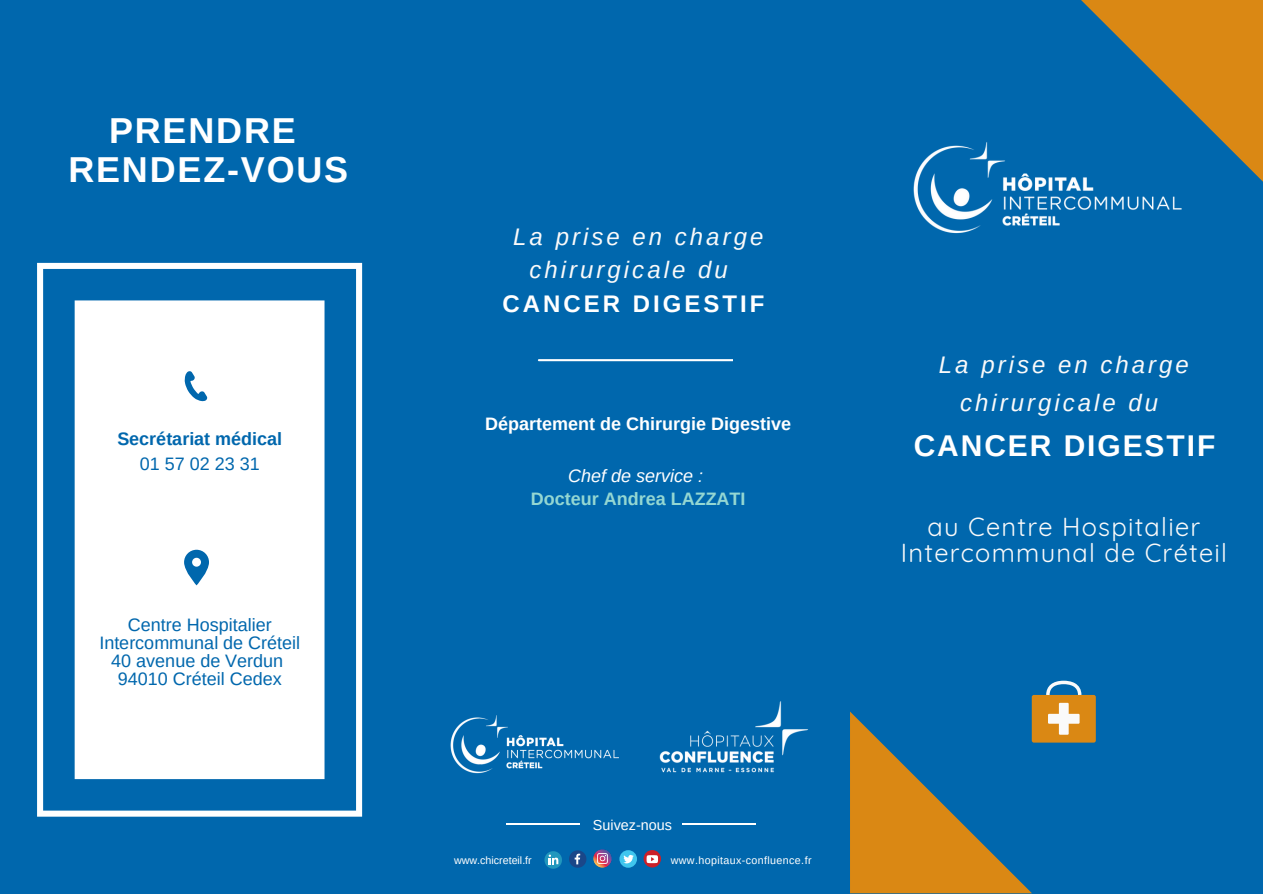
<style>
.page{position:relative;width:1263px;height:894px;background:#fff}
.page>*{position:absolute;margin:0;border:0;box-sizing:border-box;transform-origin:0 0}
.t1{font:700 36px "Arimo";letter-spacing:.05em;color:#fff}
.t2{font:700 30px "Arimo";letter-spacing:.065em;color:#fff}
.t3{font:25.5px/25.8px "Quicksand";letter-spacing:.05em;color:#fafafa;text-align:center}
.t4{font:italic 24px/38.1px "Arimo";letter-spacing:.125em;color:#fafafa;text-align:center}
.t5{font:700 24px "Arimo";letter-spacing:.125em;color:#fff}
.t6{font:18px/18px "Arimo";color:#0067ad;text-align:center}
.t7{font:700 18px "Arimo";color:#fff}
.t8{font:700 18px "Arimo";color:#94d7d2}
.t9{font:700 18px "Arimo";color:#0067ad}
.t10{font:italic 18px "Arimo";color:#fff}
.t11{font:14.4px "Arimo";color:#fff}
.t12{font:10.65px "Arimo";letter-spacing:.035em;color:#fff}
.t13{font:10.65px "Arimo";color:#fff}
</style>
<div class="page">
<div style="left:0;top:0;width:1263px;height:893px;background:#0067ad"></div>
<svg style="left:850px;top:711px;width:182px;height:182px"></svg>
<svg style="left:1081px;top:0;width:182px;height:182px"></svg>
<img style="left:913px;top:135px;width:291px;height:99px">
<div style="left:1032px;top:694px;width:64px;height:48px;background:#da8814;border-radius:2px"></div>
<div style="left:1048px;top:713px;width:31px;height:10px;background:#fafafa"></div>
<div style="left:1059px;top:702px;width:10px;height:32px;background:#fafafa"></div>
<svg style="left:1046px;top:680px;width:35px;height:14px"></svg>
<img style="left:450px;top:715px;width:169px;height:59px">
<img style="left:659px;top:701px;width:149px;height:72px">
<svg style="left:37px;top:263px;width:325px;height:553px;fill:#fff"></svg>
<svg style="left:184px;top:371px;width:24px;height:30px"></svg>
<svg style="left:184px;top:549px;width:25px;height:36px"></svg>
<svg style="left:538px;top:359px;width:194px;height:3px"></svg>
<hr style="left:507px;top:823px;width:73px;height:2px;background:#fff">
<hr style="left:683px;top:823px;width:73px;height:2px;background:#fff">
<svg style="left:569px;top:850px;width:17px;height:17px"></svg>
<svg style="left:544px;top:851px;width:18px;height:17px"></svg>
<svg style="left:644px;top:849px;width:17px;height:18px"></svg>
<svg style="left:647px;top:854px;width:11px;height:8px"></svg>
<svg style="left:619px;top:849px;width:18px;height:18px"></svg>
<svg style="left:623px;top:854px;width:11px;height:9px"></svg>
<img style="left:593px;top:849px;width:19px;height:19px">
<p class="t1" style="left:109px;top:110px;width:188px">PRENDRE</p>
<p class="t1" style="left:68px;top:149px;width:281px">RENDEZ-VOUS</p>
<p class="t9" style="left:117px;top:428px;width:166px">Secrétariat médical</p>
<p class="t6" style="left:140px;top:454px;width:121px">01 57 02 23 31</p>
<p class="t6" style="left:99px;top:616px;width:202px">Centre Hospitalier<br>Intercommunal de Créteil</p>
<p class="t6" style="left:111px;top:652px;width:173px">40 avenue de Verdun</p>
<p class="t6" style="left:118px;top:670px;width:165px">94010 Créteil Cedex</p>
<p class="t4" style="left:529px;top:220px;width:235px;line-height:33.3px;text-align:left;text-indent:-16px">La prise en charge chirurgicale du</p>
<p class="t5" style="left:502px;top:290px;width:264px">CANCER DIGESTIF</p>
<p class="t7" style="left:485px;top:413px;width:307px">Département de Chirurgie Digestive</p>
<p class="t10" style="left:568px;top:465px;width:136px">Chef de service :</p>
<p class="t8" style="left:531px;top:489px;width:216px">Docteur Andrea LAZZATI</p>
<p class="t4" style="left:939px;top:345px;width:251px">La prise en charge chirurgicale du</p>
<p class="t2" style="left:914px;top:429px;width:303px">CANCER DIGESTIF</p>
<p class="t3" style="left:901px;top:513px;width:328px">au Centre Hospitalier<br>Intercommunal de Créteil</p>
<p class="t11" style="left:593px;top:817px;width:80px">Suivez-nous</p>
<p class="t13" style="left:454px;top:854px;width:79px">www.chicreteil.fr</p>
<p class="t12" style="left:671px;top:854px;width:142px">www.hopitaux-confluence.fr</p>
</div>
